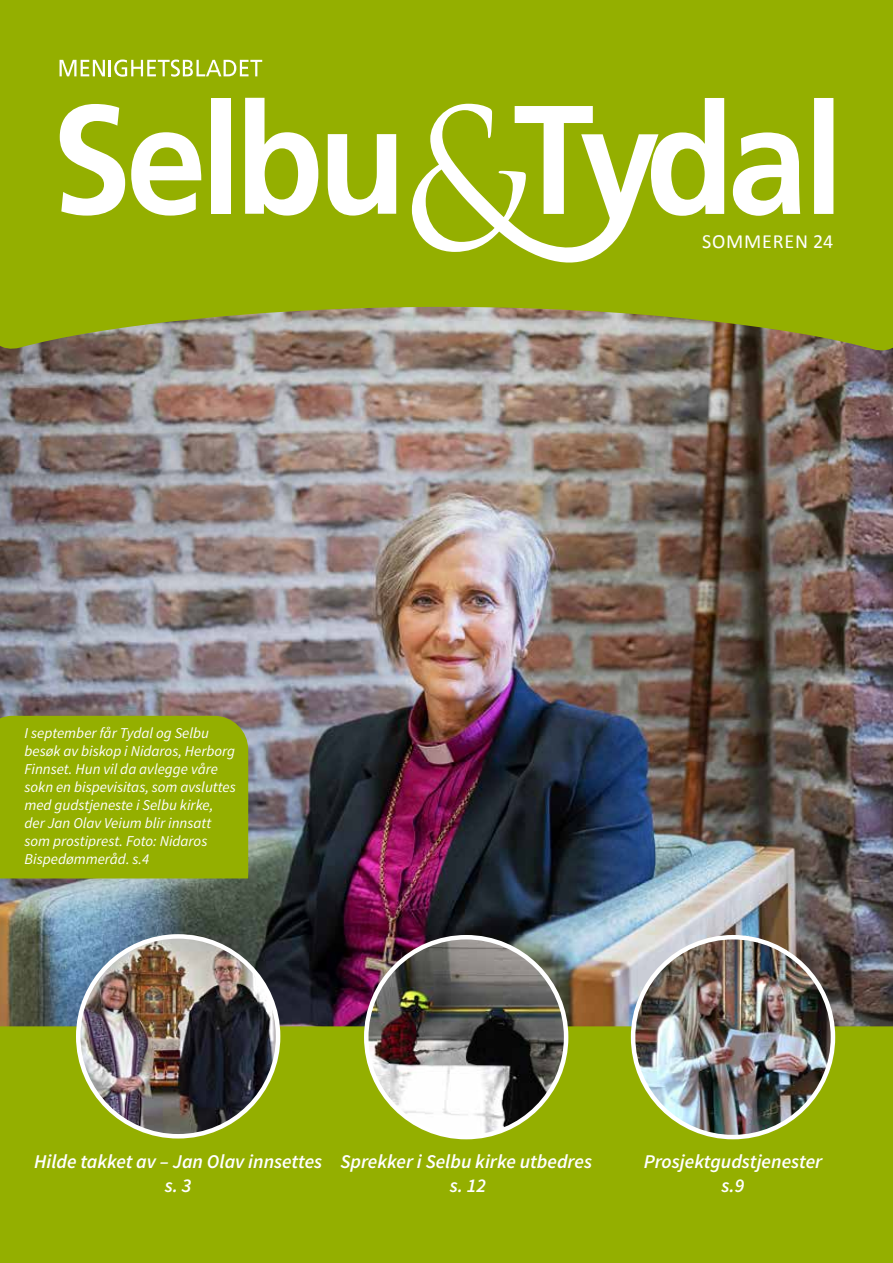
<style>
.page{position:relative;width:893px;height:1263px;background:#fff}
.page>*{position:absolute;margin:0;border:0;box-sizing:border-box;transform-origin:0 0}
.t1{font:20.1px "Calibri";letter-spacing:.04em;color:#fff}
.t2{font:italic 600 19.5px/23.4px "Source Sans Pro";color:#fff;text-align:center}
.t3{font:italic 15px/18px "Source Sans Pro";color:#fff}
</style>
<div class="page">
<img style="left:0;top:354px;width:893px;height:672px">
<svg style="left:0;top:0;width:893px;height:354px;fill:#94af00"></svg>
<div style="left:0;top:1026px;width:893px;height:237px;background:#94af00"></div>
<svg style="left:60px;top:104px;width:65px;height:112px"></svg>
<svg style="left:131px;top:132px;width:70px;height:84px"></svg>
<div style="left:211px;top:98px;width:19px;height:116px;background:#fff"></div>
<svg style="left:245px;top:98px;width:73px;height:118px"></svg>
<svg style="left:328px;top:134px;width:68px;height:82px"></svg>
<svg style="left:60px;top:60px;width:202px;height:17px"></svg>
<svg style="left:412px;top:98px;width:421px;height:198px;fill:#94af00"></svg>
<img style="left:366px;top:937px;width:200px;height:200px;border-radius:100px">
<div style="left:364px;top:935px;width:204px;height:204px;border:4px solid #fff;border-radius:50%"></div>
<img style="left:78px;top:936px;width:200px;height:200px;border-radius:100px">
<div style="left:76px;top:934px;width:204px;height:204px;border:4px solid #fff;border-radius:50%"></div>
<img style="left:633px;top:937px;width:200px;height:200px;border-radius:100px">
<div style="left:631px;top:935px;width:204px;height:204px;border:4px solid #fff;border-radius:50%"></div>
<div style="left:0;top:716px;width:248px;height:162px;background:#94af00"></div>
<h1 class="t1" style="left:702px;top:229px;width:133px">SOMMEREN 24</h1>
<p class="t3" style="left:24px;top:723px;width:213px">I september får Tydal og Selbu besøk av biskop i Nidaros, Herborg<br>Finnset. Hun vil da avlegge våre sokn en bispevisitas, som avsluttes med gudstjeneste i Selbu kirke, der Jan Olav Veium blir innsatt som prostiprest. Foto: Nidaros<br>Bispedømmeråd. s.4</p>
<h2 class="t2" style="left:34px;top:1150px;width:290px">Hilde takket av – Jan Olav innsettes s. 3</h2>
<h2 class="t2" style="left:340px;top:1150px;width:253px">Sprekker i Selbu kirke utbedres s. 12</h2>
<h2 class="t2" style="left:644px;top:1150px;width:180px">Prosjektgudstjenester s.9</h2>
</div>
